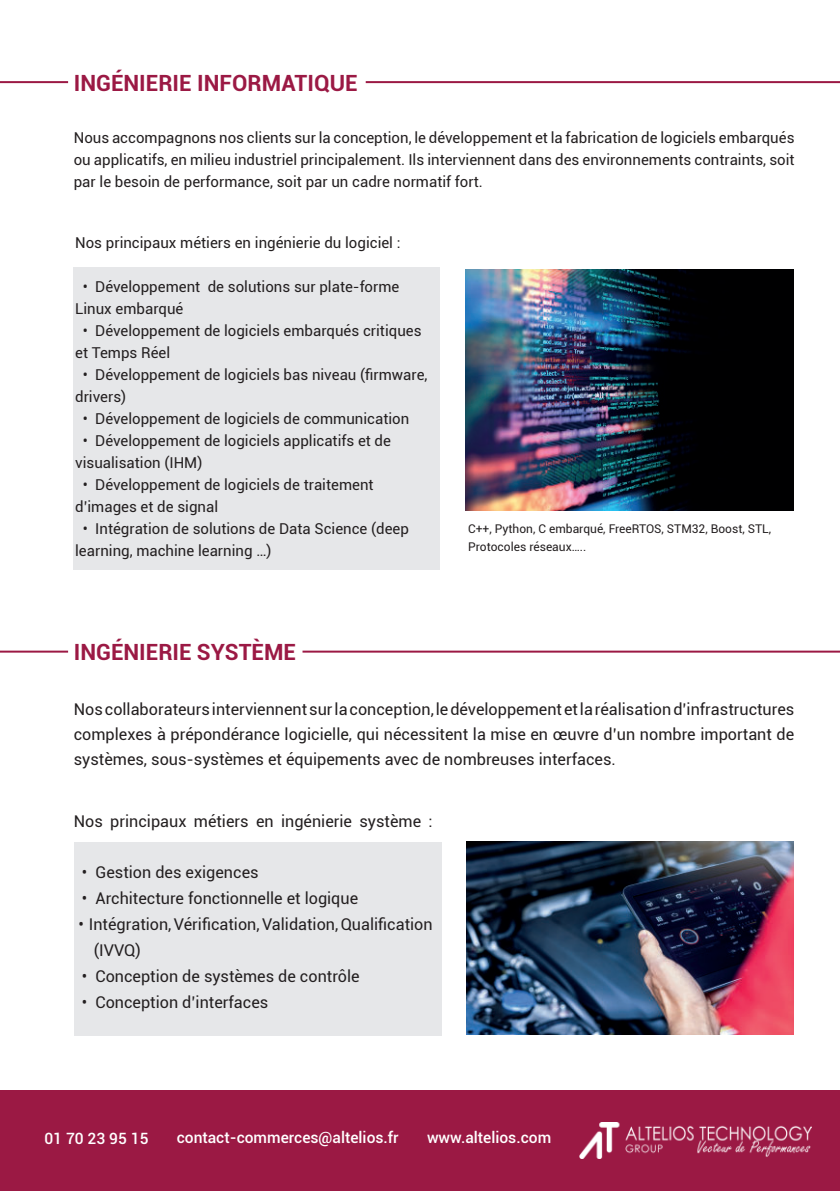
<style>
.page{position:relative;width:840px;height:1191px;background:#fff}
.page>*{position:absolute;margin:0;border:0;box-sizing:border-box;transform-origin:0 0}
.t1{font:700 22.4px "Roboto";color:#9b1944}
.t2{font:16.2px/25.2px "Roboto";color:#231f20;text-align:justify}
.t3{font:500 15.6px "Roboto";color:#fff}
.t4{font:15px/22px "Roboto";color:#231f20}
.t5{font:12px/18px "Roboto";color:#231f20}
</style>
<div class="page">
<div style="left:0;top:1090px;width:839px;height:101px;background:#9b1944"></div>
<img style="left:579px;top:1122px;width:232px;height:36px">
<div style="left:74px;top:268px;width:365px;height:302px;background:#e6e7e9"></div>
<hr style="left:0;top:81px;width:68px;height:2px;background:#9b1944">
<hr style="left:365px;top:81px;width:474px;height:2px;background:#9b1944">
<img style="left:465px;top:269px;width:327px;height:241px">
<img style="left:466px;top:841px;width:326px;height:193px">
<hr style="left:0;top:650px;width:68px;height:2px;background:#9b1944">
<hr style="left:302px;top:650px;width:537px;height:2px;background:#9b1944">
<div style="left:74px;top:842px;width:367px;height:193px;background:#e6e7e9"></div>
<h1 class="t1" style="left:74px;top:70px;width:285px">INGÉNIERIE INFORMATIQUE</h1>
<p class="t4" style="left:74px;top:128px;width:721px;text-align:justify">Nous accompagnons nos clients sur la conception, le développement et la fabrication de logiciels embarqués ou applicatifs, en milieu industriel principalement. Ils interviennent dans des environnements contraints, soit par le besoin de performance, soit par un cadre normatif fort.</p>
<p class="t4" style="left:75px;top:233px;width:327px">Nos principaux métiers en ingénierie du logiciel :</p>
<p class="t4" style="left:75px;top:277px;width:325px;text-indent:7px">• Développement de solutions sur plate-forme<br>Linux embarqué</p>
<p class="t4" style="left:75px;top:321px;width:347px;text-indent:7px">• Développement de logiciels embarqués critiques et Temps Réel</p>
<p class="t4" style="left:75px;top:363px;width:353px;text-indent:7px">• Développement de logiciels bas niveau (firmware, drivers)</p>
<p class="t4" style="left:83px;top:409px;width:328px">• Développement de logiciels de communication</p>
<p class="t4" style="left:75px;top:431px;width:317px;text-indent:7px">• Développement de logiciels applicatifs et de visualisation (IHM)</p>
<p class="t4" style="left:75px;top:475px;width:300px;text-indent:7px">• Développement de logiciels de traitement d’images et de signal</p>
<p class="t4" style="left:75px;top:519px;width:335px;text-indent:7px">• Intégration de solutions de Data Science (deep learning, machine learning …)</p>
<p class="t5" style="left:468px;top:520px;width:304px">C++, Python, C embarqué, FreeRTOS, STM32, Boost, STL,<br>Protocoles réseaux…..</p>
<h1 class="t1" style="left:74px;top:639px;width:223px">INGÉNIERIE SYSTÈME</h1>
<p class="t2" style="left:74px;top:697px;width:721px">Nos collaborateurs interviennent sur la conception, le développement et la réalisation d’infrastructures complexes à prépondérance logicielle, qui nécessitent la mise en œuvre d’un nombre important de systèmes, sous-systèmes et équipements avec de nombreuses interfaces.</p>
<p class="t2" style="left:74px;top:809px;width:360px">Nos principaux métiers en ingénierie système :</p>
<p class="t2" style="left:82px;top:860px;width:178px">• Gestion des exigences</p>
<p class="t2" style="left:82px;top:886px;width:278px">• Architecture fonctionnelle et logique</p>
<p class="t2" style="left:94px;top:910px;width:340px;line-height:26px;text-indent:-15px">• Intégration, Vérification, Validation, Qualification (IVVQ)</p>
<p class="t2" style="left:82px;top:964px;width:279px">• Conception de systèmes de contrôle</p>
<p class="t2" style="left:82px;top:990px;width:188px">• Conception d’interfaces</p>
<p class="t3" style="left:44px;top:1131px;width:106px">01 70 23 95 15</p>
<p class="t3" style="left:177px;top:1130px;width:223px">contact-commerces@altelios.fr</p>
<p class="t3" style="left:427px;top:1130px;width:126px">www.altelios.com</p>
</div>
